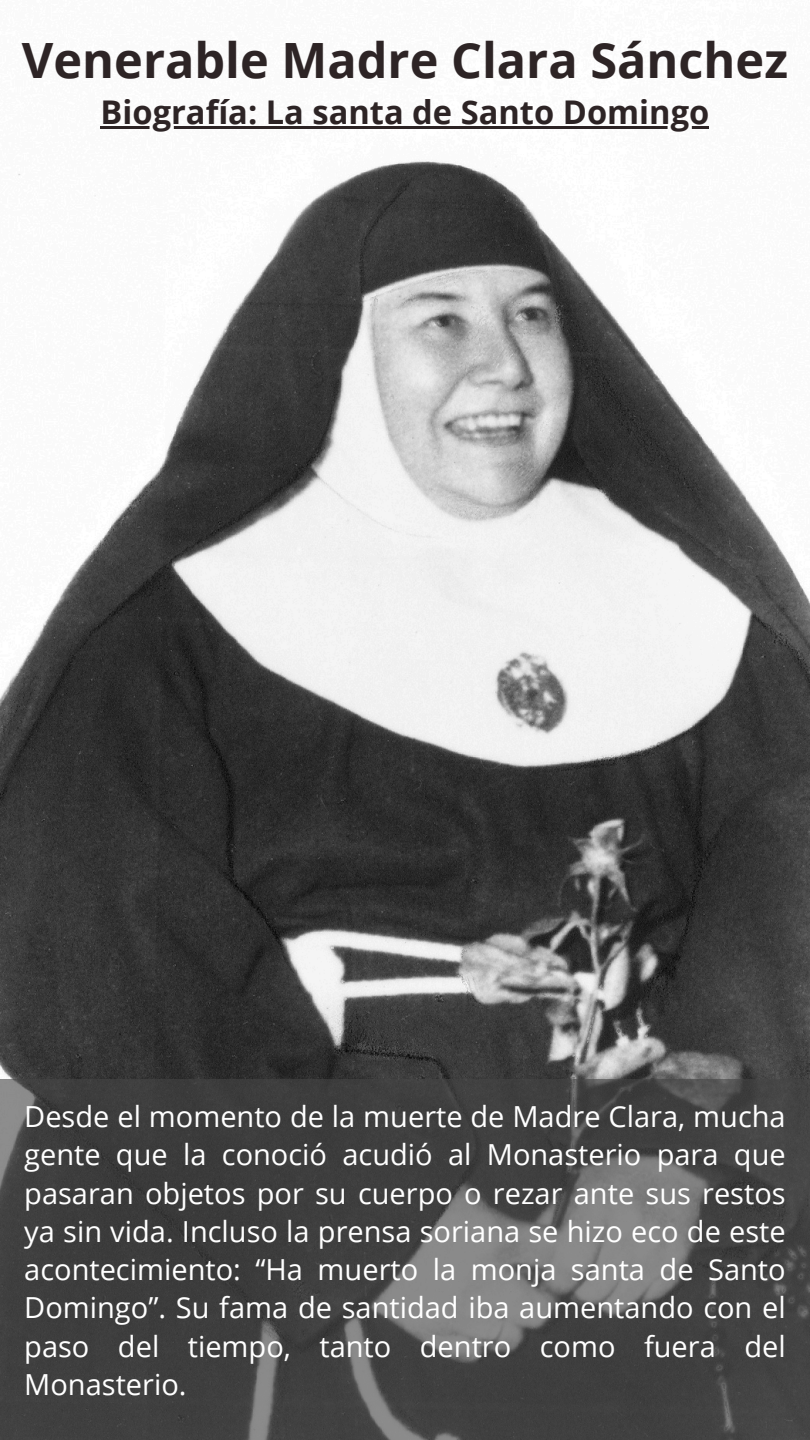
<style>
.page{position:relative;width:810px;height:1440px;background:#fff}
.page>*{position:absolute;margin:0;border:0;box-sizing:border-box;transform-origin:0 0}
.t1{font:700 48.7px "Open Sans";color:#2d2425}
.t2{font:700 32.7px "Open Sans";color:#2d2425}
.t3{font:29px/38.2px "Open Sans";color:#fff;text-align:justify}
</style>
<div class="page">
<img style="left:0;top:119px;width:810px;height:961px">
<hr style="left:101px;top:126px;width:608px;height:3px;background:#2d2425">
<svg style="left:0;top:1080px;width:810px;height:360px;background:#494949"></svg>
<h1 class="t1" style="left:22px;top:26px;width:768px">Venerable Madre Clara Sánchez</h1>
<h2 class="t2" style="left:101px;top:89px;width:610px">Biografía: La santa de Santo Domingo</h2>
<p class="t3" style="left:24px;top:1097px;width:763px">Desde el momento de la muerte de Madre Clara, mucha gente que la conoció acudió al Monasterio para que pasaran objetos por su cuerpo o rezar ante sus restos ya sin vida. Incluso la prensa soriana se hizo eco de este acontecimiento: “Ha muerto la monja santa de Santo Domingo”. Su fama de santidad iba aumentando con el paso del tiempo, tanto dentro como fuera del Monasterio.</p>
</div>
